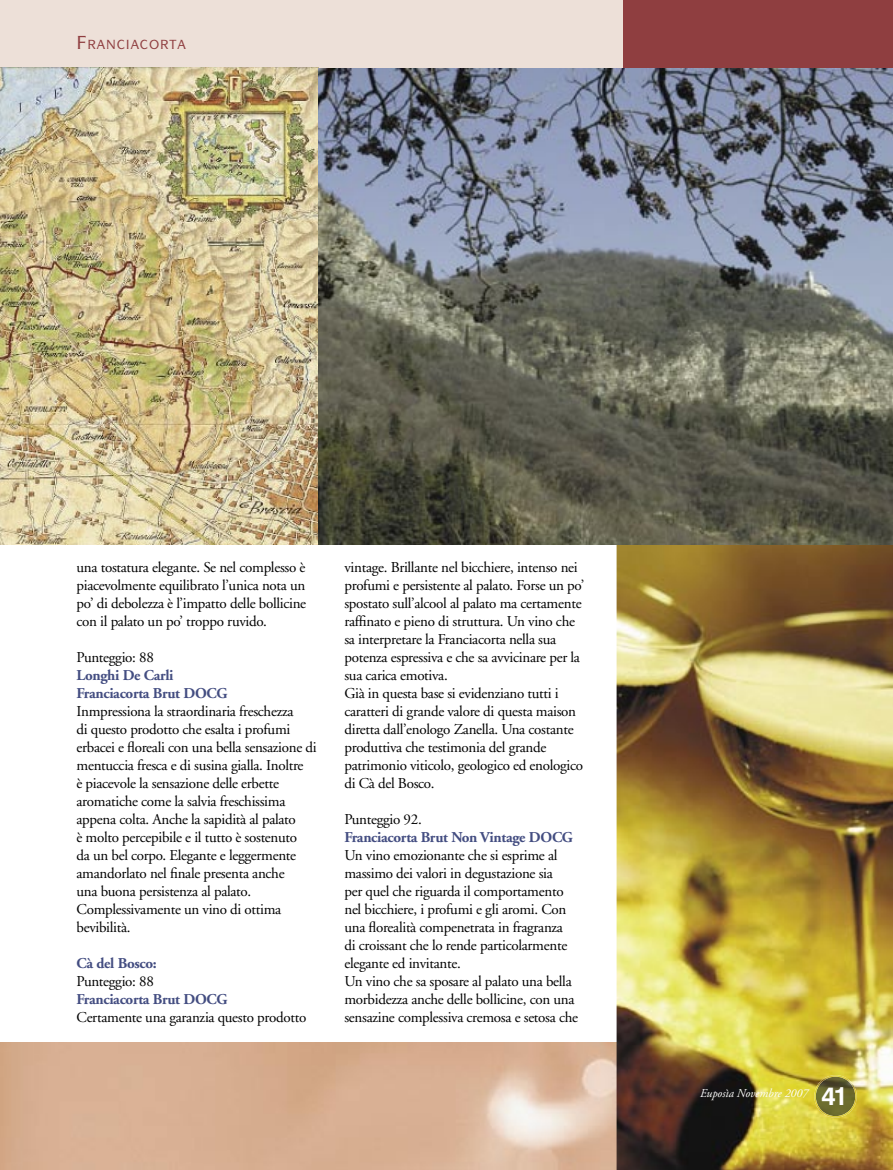
<style>
.page{position:relative;width:893px;height:1170px;background:#fff}
.page>*{position:absolute;margin:0;border:0;box-sizing:border-box;transform-origin:0 0}
.t1{font:700 25.5px "Swiss 721 BT";color:#fff}
.t2{font:15px/18px "Adobe Garamond";letter-spacing:-.02em;color:#000}
.t3{font:700 15px/18px "Adobe Garamond";letter-spacing:-.02em;color:#434d81}
.t4{font:italic 12px "Adobe Garamond";color:#fff}
</style>
<div class="page">
<img style="left:0;top:1042px;width:617px;height:127px">
<div style="left:0;top:0;width:726px;height:68px;background:#ede0d8"></div>
<div style="left:623px;top:0;width:270px;height:68px;background:#8f3e40"></div>
<img style="left:0;top:68px;width:893px;height:476px">
<img style="left:617px;top:541px;width:276px;height:628px">
<img style="left:814px;top:1074px;width:43px;height:43px">
<p class="t2" style="left:77px;top:558px;width:231px;text-align:justify">una tostatura elegante. Se nel complesso è piacevolmente equilibrato l’unica nota un po’ di debolezza è l’impatto delle bollicine con il palato un po’ troppo ruvido.</p>
<p class="t2" style="left:77px;top:648px;width:79px">Punteggio: 88</p>
<p class="t3" style="left:77px;top:666px;width:152px">Longhi De Carli<br>Franciacorta Brut DOCG</p>
<p class="t2" style="left:77px;top:702px;width:242px">Inmpressiona la straordinaria freschezza<br>di questo prodotto che esalta i profumi erbacei e floreali con una bella sensazione di mentuccia fresca e di susina gialla. Inoltre<br>è piacevole la sensazione delle erbette aromatiche come la salvia freschissima appena colta. Anche la sapidità al palato<br>è molto percepibile e il tutto è sostenuto<br>da un bel corpo. Elegante e leggermente amandorlato nel finale presenta anche<br>una buona persistenza al palato.<br>Complessivamente un vino di ottima bevibilità.</p>
<p class="t3" style="left:77px;top:954px;width:82px">Cà del Bosco:</p>
<p class="t2" style="left:77px;top:972px;width:79px">Punteggio: 88</p>
<p class="t3" style="left:77px;top:990px;width:152px">Franciacorta Brut DOCG</p>
<p class="t2" style="left:77px;top:1008px;width:231px">Certamente una garanzia questo prodotto</p>
<p class="t2" style="left:344px;top:558px;width:241px">vintage. Brillante nel bicchiere, intenso nei profumi e persistente al palato. Forse un po’ spostato sull’alcool al palato ma certamente raffinato e pieno di struttura. Un vino che sa interpretare la Franciacorta nella sua potenza espressiva e che sa avvicinare per la sua carica emotiva.<br>Già in questa base si evidenziano tutti i caratteri di grande valore di questa maison diretta dall’enologo Zanella. Una costante produttiva che testimonia del grande patrimonio viticolo, geologico ed enologico di Cà del Bosco.</p>
<p class="t2" style="left:344px;top:810px;width:79px">Punteggio 92.</p>
<p class="t3" style="left:344px;top:828px;width:230px">Franciacorta Brut Non Vintage DOCG</p>
<p class="t2" style="left:344px;top:846px;width:235px">Un vino emozionante che si esprime al massimo dei valori in degustazione sia<br>per quel che riguarda il comportamento nel bicchiere, i profumi e gli aromi. Con una florealità compenetrata in fragranza<br>di croissant che lo rende particolarmente elegante ed invitante.<br>Un vino che sa sposare al palato una bella morbidezza anche delle bollicine, con una sensazine complessiva cremosa e setosa che</p>
<p class="t4" style="left:700px;top:1086px;width:110px">Euposìa Novembre 2007</p>
<h1 class="t1" style="left:822px;top:1080px;width:28px">41</h1>
</div>
